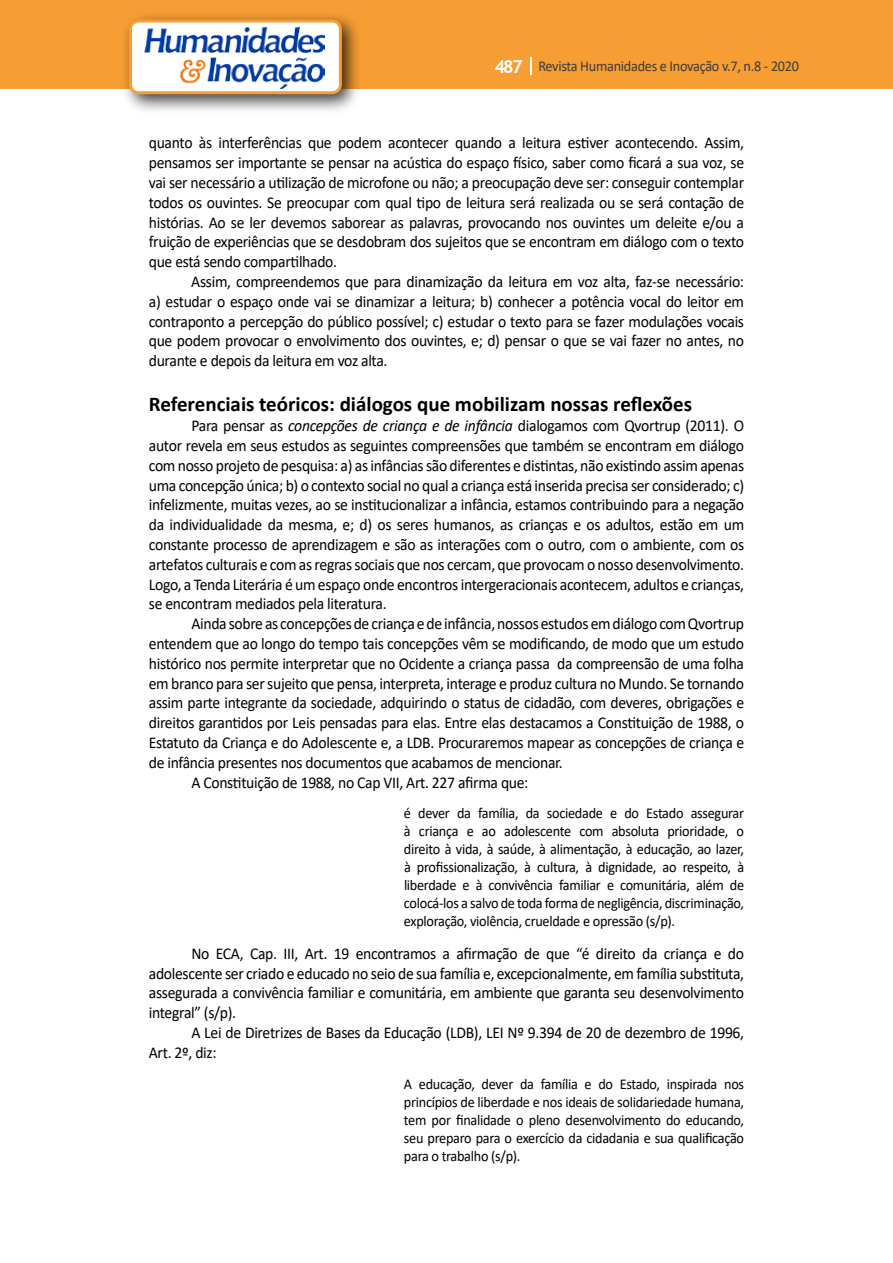
<style>
.page{position:relative;width:893px;height:1263px;background:#fff}
.page>*{position:absolute;margin:0;border:0;box-sizing:border-box;transform-origin:0 0}
.t1{font:700 21px "Calibri";color:#000}
.t2{font:16.5px/19.8px "Calibri";letter-spacing:-.02em;color:#000;text-align:justify;scale:.95 1}
.t3{font:15px/18px "Calibri";letter-spacing:-.02em;color:#000;text-align:justify;scale:.95 1}
.t4{font:15px "Calibri";letter-spacing:-.02em;color:#3c3c3b;scale:.95 1}
.s1{font-family:"Trebuchet MS";font-weight:700;font-size:18px;color:#fff}
.s2{font-style:italic}
</style>
<div class="page">
<div style="left:0;top:0;width:893px;height:88px;background:#f69e34"></div>
<svg style="left:530px;top:57px;width:2px;height:18px"></svg>
<div style="left:121px;top:11px;width:241px;height:103px;background:#000;opacity:.75"></div>
<div style="left:130px;top:21px;width:210px;height:72px;background:#fff;border-radius:9px"></div>
<img style="left:144px;top:27px;width:181px;height:62px">
<div style="left:129px;top:19px;width:213px;height:75px;border:3px solid #f69e34;border-radius:9px"></div>
<p class="t4" style="left:495px;top:56px;width:322px"><span class="s1">487</span> Revista Humanidades e Inovação v.7, n.8 - 2020</p>
<p class="t2" style="left:149px;top:133px;width:628px">quanto às interferências que podem acontecer quando a leitura estiver acontecendo. Assim, pensamos ser importante se pensar na acústica do espaço físico, saber como ficará a sua voz, se vai ser necessário a utilização de microfone ou não; a preocupação deve ser: conseguir contemplar todos os ouvintes. Se preocupar com qual tipo de leitura será realizada ou se será contação de histórias. Ao se ler devemos saborear as palavras, provocando nos ouvintes um deleite e/ou a fruição de experiências que se desdobram dos sujeitos que se encontram em diálogo com o texto que está sendo compartilhado.</p>
<p class="t2" style="left:149px;top:271px;width:628px;text-indent:43px">Assim, compreendemos que para dinamização da leitura em voz alta, faz-se necessário: a) estudar o espaço onde vai se dinamizar a leitura; b) conhecer a potência vocal do leitor em contraponto a percepção do público possível; c) estudar o texto para se fazer modulações vocais que podem provocar o envolvimento dos ouvintes, e; d) pensar o que se vai fazer no antes, no durante e depois da leitura em voz alta.</p>
<p class="t1" style="left:149px;top:389px;width:545px">Referenciais teóricos: diálogos que mobilizam nossas reflexões</p>
<p class="t2" style="left:149px;top:415px;width:628px;text-indent:43px">Para pensar as <span class="s2">concepções de criança e de infância</span> dialogamos com Qvortrup (2011). O autor revela em seus estudos as seguintes compreensões que também se encontram em diálogo com nosso projeto de pesquisa: a) as infâncias são diferentes e distintas, não existindo assim apenas uma concepção única; b) o contexto social no qual a criança está inserida precisa ser considerado; c) infelizmente, muitas vezes, ao se institucionalizar a infância, estamos contribuindo para a negação da individualidade da mesma, e; d) os seres humanos, as crianças e os adultos, estão em um constante processo de aprendizagem e são as interações com o outro, com o ambiente, com os artefatos culturais e com as regras sociais que nos cercam, que provocam o nosso desenvolvimento.<br>Logo, a Tenda Literária é um espaço onde encontros intergeracionais acontecem, adultos e crianças, se encontram mediados pela literatura.</p>
<p class="t2" style="left:191px;top:613px;width:583px">Ainda sobreas concepçõesdecriançaedeinfância,nossosestudosemdiálogocomQvortrup</p>
<p class="t2" style="left:149px;top:633px;width:628px">entendem que ao longo do tempo tais concepções vêm se modificando, de modo que um estudo</p>
<p class="t2" style="left:149px;top:653px;width:628px">histórico nos permite interpretar que no Ocidente a criança passa da compreensão de uma folha</p>
<p class="t2" style="left:149px;top:673px;width:628px">em branco para ser sujeito que pensa, interpreta, interage e produz cultura no Mundo. Se tornando</p>
<p class="t2" style="left:149px;top:692px;width:628px">assim parte integrante da sociedade, adquirindo o status de cidadão, com deveres, obrigações e</p>
<p class="t2" style="left:149px;top:712px;width:628px">direitos garantidos por Leis pensadas para elas. Entre elas destacamos a Constituição de 1988, o</p>
<p class="t2" style="left:149px;top:732px;width:628px">Estatuto da Criança e do Adolescente e, a LDB. Procuraremos mapear as concepções de criança e</p>
<p class="t2" style="left:149px;top:752px;width:437px">de infância presentes nos documentos que acabamos de mencionar.</p>
<p class="t2" style="left:191px;top:772px;width:356px">A Constituição de 1988, no Cap VII, Art. 227 afirma que:</p>
<p class="t3" style="left:404px;top:804px;width:360px">é dever da família, da sociedade e do Estado assegurar à criança e ao adolescente com absoluta prioridade, o direito à vida, à saúde, à alimentação, à educação, ao lazer, à profissionalização, à cultura, à dignidade, ao respeito, à liberdade e à convivência familiar e comunitária, além de colocá-los a salvo de toda forma de negligência, discriminação, exploração, violência, crueldade e opressão (s/p).</p>
<p class="t2" style="left:149px;top:943px;width:628px;text-indent:43px">No ECA, Cap. III, Art. 19 encontramos a afirmação de que “é direito da criança e do adolescente ser criado e educado no seio de sua família e, excepcionalmente, em família substituta, assegurada a convivência familiar e comunitária, em ambiente que garanta seu desenvolvimento integral” (s/p).</p>
<p class="t2" style="left:149px;top:1022px;width:628px;text-indent:42px">A Lei de Diretrizes de Bases da Educação (LDB), LEI Nº 9.394 de 20 de dezembro de 1996,<br>Art. 2º, diz:</p>
<p class="t3" style="left:404px;top:1074px;width:360px">A educação, dever da família e do Estado, inspirada nos princípios de liberdade e nos ideais de solidariedade humana, tem por finalidade o pleno desenvolvimento do educando, seu preparo para o exercício da cidadania e sua qualificação para o trabalho (s/p).</p>
</div>
